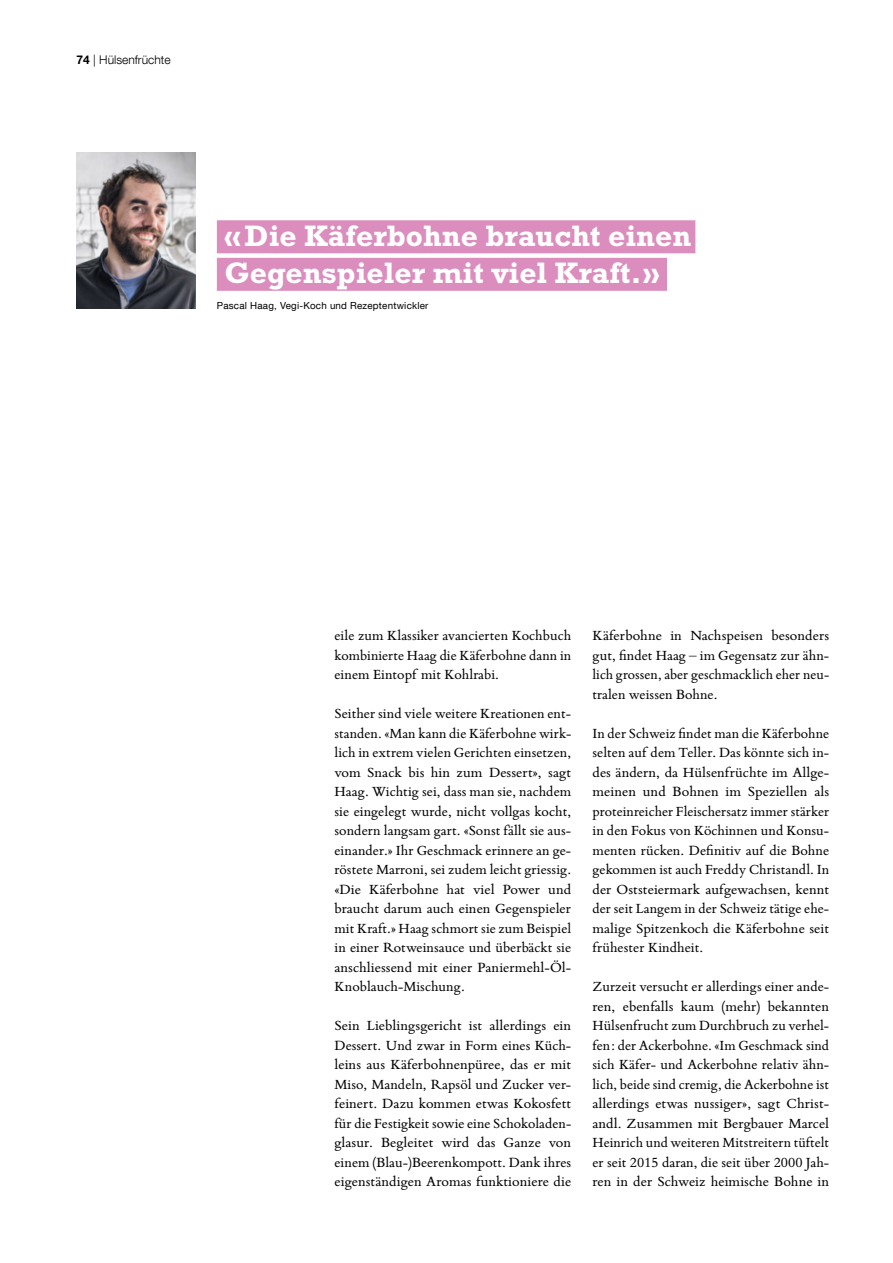
<style>
.page{position:relative;width:893px;height:1263px;background:#fff}
.page>*{position:absolute;margin:0;border:0;box-sizing:border-box;transform-origin:0 0}
._19_Quote_x19{font:700 30px "Rockwell";letter-spacing:.005em;color:#fff}
._04_Lauftext_x04{font:15px/19.5px "Bembo Book MT Std";letter-spacing:.005em;color:#000;text-align:justify}
.t1{font:300 12px "Helvetica Neue LT Com";color:#000}
._05_Bildlegende_x05{font:9.75px "Helvetica Neue LT Com";letter-spacing:.025em;color:#000}
.s1{font-weight:700}
</style>
<div class="page">
<div style="left:217px;top:220px;width:478px;height:33px;background:#db8dbd"></div>
<div style="left:217px;top:258px;width:450px;height:33px;background:#db8dbd"></div>
<img style="left:77px;top:153px;width:119px;height:156px">
<p class="t1" style="left:77px;top:52px;width:96px"><span class="s1">74</span> | Hülsenfrüchte</p>
<p class="_19_Quote_x19" style="left:224px;top:218px;width:468px">«Die Käferbohne braucht einen</p>
<p class="_19_Quote_x19" style="left:224px;top:255px;width:436px">Gegenspieler mit viel Kraft.»</p>
<p class="_05_Bildlegende_x05" style="left:217px;top:299px;width:213px">Pascal Haag, Vegi-Koch und Rezeptentwickler</p>
<p class="_04_Lauftext_x04" style="left:334px;top:625px;width:238px">eile zum Klassiker avancierten Kochbuch kombinierte Haag die Käferbohne dann in einem Eintopf mit Kohlrabi.</p>
<p class="_04_Lauftext_x04" style="left:334px;top:703px;width:238px">Seither sind viele weitere Kreationen ent&shy;standen. «Man kann die Käferbohne wirk&shy;lich in extrem vielen Gerichten einsetzen, vom Snack bis hin zum Dessert», sagt Haag. Wichtig sei, dass man sie, nachdem sie eingelegt wurde, nicht vollgas kocht, sondern langsam gart. «Sonst fällt sie aus&shy;einander.» Ihr Geschmack erinnere an ge&shy;röstete Marroni, sei zudem leicht griessig. «Die Käferbohne hat viel Power und braucht darum auch einen Gegenspieler mit Kraft.» Haag schmort sie zum Beispiel in einer Rotweinsauce und überbäckt sie anschliessend mit einer Paniermehl-Öl-Knoblauch-Mischung.</p>
<p class="_04_Lauftext_x04" style="left:334px;top:1015px;width:238px">Sein Lieblingsgericht ist allerdings ein Dessert. Und zwar in Form eines Küch&shy;leins aus Käferbohnenpüree, das er mit Miso, Mandeln, Rapsöl und Zucker ver&shy;feinert. Dazu kommen etwas Kokosfett für die Festigkeit sowie eine Schokoladen&shy;glasur. Begleitet wird das Ganze von einem (Blau-)Beerenkompott. Dank ihres eigenständigen Aromas funktioniere die</p>
<p class="_04_Lauftext_x04" style="left:592px;top:625px;width:238px">Käferbohne in Nachspeisen besonders gut, findet Haag – im Gegensatz zur ähn&shy;lich grossen, aber geschmacklich eher neu&shy;tralen weissen Bohne.</p>
<p class="_04_Lauftext_x04" style="left:592px;top:723px;width:238px">In der Schweiz findet man die Käferbohne selten auf dem Teller. Das könnte sich in&shy;des ändern, da Hülsenfrüchte im Allge&shy;meinen und Bohnen im Speziellen als proteinreicher Fleischersatz immer stärker in den Fokus von Köchinnen und Konsu&shy;menten rücken. Definitiv auf die Bohne gekommen ist auch Freddy Christandl. In der Oststeiermark aufgewachsen, kennt der seit Langem in der Schweiz tätige ehe&shy;malige Spitzenkoch die Käferbohne seit frühester Kindheit.</p>
<p class="_04_Lauftext_x04" style="left:592px;top:976px;width:238px">Zurzeit versucht er allerdings einer ande&shy;ren, ebenfalls kaum (mehr) bekannten Hülsenfrucht zum Durchbruch zu verhel&shy;fen: der Ackerbohne. «Im Geschmack sind sich Käfer- und Ackerbohne relativ ähn&shy;lich, beide sind cremig, die Ackerbohne ist allerdings etwas nussiger», sagt Christ&shy;andl. Zusammen mit Bergbauer Marcel Heinrich und weiteren Mitstreitern tüftelt er seit 2015 daran, die seit über 2000 Jah&shy;ren in der Schweiz heimische Bohne in</p>
</div>
